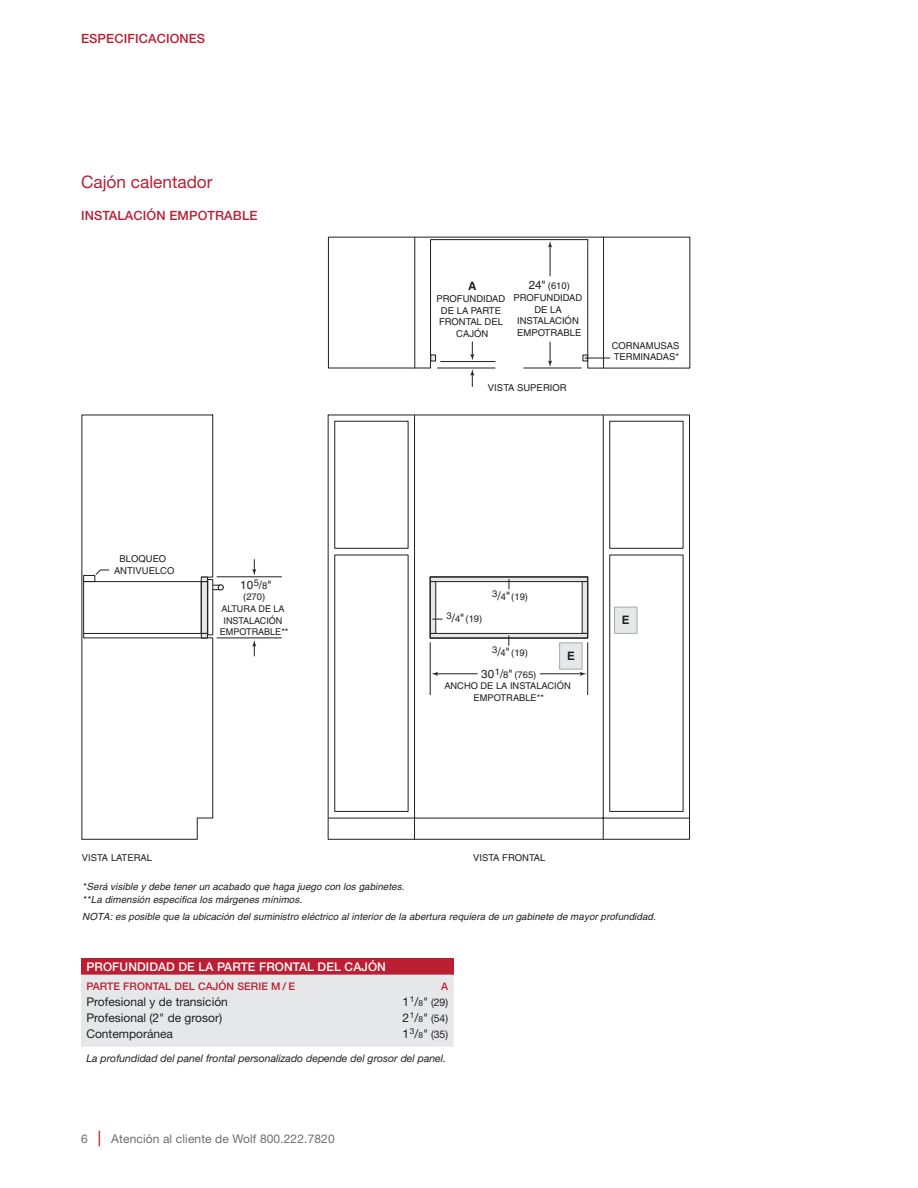
<style>
.page{position:relative;width:918px;height:1188px;background:#fff}
.page>*{position:absolute;margin:0;border:0;box-sizing:border-box;transform-origin:0 0}
.t1{font:17.25px "Helvetica Neue LT Std";color:#ba1f33}
.t2{font:500 12.75px "Helvetica Neue LT Std";letter-spacing:.01em;color:#ba1f33}
.t3{font:12px "Helvetica Neue LT Std";color:#231f20}
.t4{font:12px "Helvetica Neue LT Std";letter-spacing:.01em;color:#6c6d70}
.t5{font:500 12px "Helvetica Neue LT Std";letter-spacing:.01em;color:#fff}
.t6{font:11.7px "Helvetica";color:#231f20}
.t7{font:700 11.7px "Helvetica";color:#231f20}
.t8{font:italic 10.5px "Helvetica Neue LT Std";color:#231f20}
.t9{font:500 10.5px "Helvetica Neue LT Std";letter-spacing:.01em;color:#ba1f33}
.t10{font:10.5px "Helvetica Neue LT Std";color:#231f20}
.t11{font:italic 9.75px/12.8px "Helvetica";letter-spacing:.005em;color:#231f20}
.t12{font:9.45px/11.7px "Helvetica";color:#231f20;text-align:center}
.t13{font:9.3px/11.7px "Helvetica";color:#231f20;text-align:center}
.s1{font-size:11.7px}
.s2{font-size:9.45px}
.s3{font-size:12px}
.s4{font-size:8.4px}
.s5{font-weight:500;font-size:15.6px;color:#ba1f33}
</style>
<div class="page">
<svg style="left:81px;top:414px;width:609px;height:426px"></svg>
<svg style="left:328px;top:237px;width:362px;height:132px"></svg>
<svg style="left:548px;top:342px;width:4px;height:25px"></svg>
<svg style="left:548px;top:241px;width:4px;height:6px"></svg>
<hr style="left:550px;top:246px;width:1px;height:30px;background:#231f20">
<hr style="left:524px;top:368px;width:57px;height:1px;background:#231f20">
<hr style="left:437px;top:368px;width:58px;height:1px;background:#231f20">
<hr style="left:441px;top:361px;width:54px;height:1px;background:#231f20">
<svg style="left:470px;top:342px;width:4px;height:19px"></svg>
<svg style="left:470px;top:369px;width:4px;height:18px"></svg>
<hr style="left:217px;top:577px;width:64px;height:1px;background:#231f20">
<hr style="left:217px;top:638px;width:64px;height:1px;background:#231f20">
<div style="left:218px;top:584px;width:6px;height:7px;border:1px solid #231f20;border-radius:50%"></div>
<svg style="left:252px;top:560px;width:4px;height:16px"></svg>
<svg style="left:252px;top:640px;width:4px;height:16px"></svg>
<svg style="left:431px;top:672px;width:7px;height:4px"></svg>
<hr style="left:436px;top:674px;width:41px;height:1px;background:#231f20">
<svg style="left:580px;top:672px;width:7px;height:4px"></svg>
<hr style="left:540px;top:674px;width:42px;height:1px;background:#231f20">
<svg style="left:432px;top:633px;width:154px;height:4px"></svg>
<svg style="left:432px;top:578px;width:154px;height:4px"></svg>
<hr style="left:430px;top:643px;width:1px;height:52px;background:#231f20">
<hr style="left:587px;top:643px;width:1px;height:52px;background:#231f20">
<svg style="left:432px;top:581px;width:4px;height:53px"></svg>
<svg style="left:582px;top:581px;width:4px;height:53px"></svg>
<div style="left:559px;top:643px;width:23px;height:26px;background:#e6e7e9;border:1px solid #a8a9ad"></div>
<div style="left:614px;top:607px;width:23px;height:27px;background:#e6e7e9;border:1px solid #a8a9ad"></div>
<div style="left:430px;top:576px;width:158px;height:63px;border:1px solid #231f20"></div>
<svg style="left:430px;top:355px;width:6px;height:6px"></svg>
<svg style="left:583px;top:355px;width:27px;height:6px"></svg>
<svg style="left:83px;top:570px;width:136px;height:69px"></svg>
<div style="left:81px;top:958px;width:373px;height:17px;background:#ba1f33"></div>
<div style="left:81px;top:975px;width:373px;height:72px;background:#e6e7e9"></div>
<h2 class="t2" style="left:81px;top:31px;width:126px">ESPECIFICACIONES</h2>
<h1 class="t1" style="left:81px;top:171px;width:133px">Cajón calentador</h1>
<h2 class="t2" style="left:81px;top:208px;width:178px">INSTALACIÓN EMPOTRABLE</h2>
<p class="t7" style="left:468px;top:279px;width:10px">A</p>
<p class="t12" style="left:437px;top:293px;width:70px">PROFUNDIDAD<br>DE LA PARTE<br>FRONTAL DEL<br>CAJÓN</p>
<p class="t12" style="left:514px;top:280px;width:70px"><span class="s1">24"</span> (610)<br>PROFUNDIDAD<br>DE LA<br>INSTALACIÓN<br>EMPOTRABLE</p>
<p class="t12" style="left:488px;top:382px;width:80px">VISTA SUPERIOR</p>
<p class="t12" style="left:612px;top:340px;width:69px;text-align:left">CORNAMUSAS<br>TERMINADAS*</p>
<p class="t12" style="left:114px;top:553px;width:62px">BLOQUEO<br>ANTIVUELCO</p>
<p class="t6" style="left:240px;top:578px;width:33px">10<sup>5</sup>/<span class="s2">8</span>"</p>
<p class="t12" style="left:243px;top:591px;width:24px">(270)</p>
<p class="t13" style="left:220px;top:603px;width:70px">ALTURA DE LA<br>INSTALACIÓN<br>EMPOTRABLE**</p>
<p class="t12" style="left:447px;top:613px;width:37px">3<span class="s1">/</span>4<span class="s1">"</span>(19)</p>
<p class="t12" style="left:492px;top:591px;width:37px">3<span class="s1">/</span>4<span class="s1">"</span>(19)</p>
<p class="t12" style="left:492px;top:647px;width:37px">3<span class="s1">/</span>4<span class="s1">"</span>(19)</p>
<p class="t7" style="left:567px;top:648px;width:9px">E</p>
<p class="t12" style="left:481px;top:668px;width:57px"><span class="s1">30</span>1<span class="s1">/</span>8<span class="s1">"</span> (765)</p>
<p class="t13" style="left:444px;top:680px;width:128px">ANCHO DE LA INSTALACIÓN<br>EMPOTRABLE**</p>
<p class="t7" style="left:622px;top:613px;width:9px">E</p>
<p class="t12" style="left:82px;top:852px;width:72px">VISTA LATERAL</p>
<p class="t12" style="left:473px;top:852px;width:74px">VISTA FRONTAL</p>
<p class="t11" style="left:82px;top:880px;width:324px">*Será visible y debe tener un acabado que haga juego con los gabinetes. **La dimensión especifica los márgenes mínimos.</p>
<p class="t11" style="left:82px;top:910px;width:575px">NOTA: es posible que la ubicación del suministro eléctrico al interior de la abertura requiera de un gabinete de mayor profundidad.</p>
<p class="t5" style="left:86px;top:959px;width:301px">PROFUNDIDAD DE LA PARTE FRONTAL DEL CAJÓN</p>
<p class="t9" style="left:86px;top:980px;width:210px">PARTE FRONTAL DEL CAJÓN SERIE M / E</p>
<p class="t9" style="left:441px;top:980px;width:9px">A</p>
<p class="t3" style="left:86px;top:994px;width:143px">Profesional y de transición</p>
<p class="t10" style="left:402px;top:996px;width:47px"><span class="s3">1</span><sup>1</sup><span class="s3">/</span><span class="s4">8</span><span class="s3">"</span> (29)</p>
<p class="t3" style="left:86px;top:1011px;width:137px">Profesional (2" de grosor)</p>
<p class="t10" style="left:402px;top:1012px;width:47px"><span class="s3">2</span><sup>1</sup><span class="s3">/</span><span class="s4">8</span><span class="s3">"</span> (54)</p>
<p class="t3" style="left:86px;top:1027px;width:88px">Contemporánea</p>
<p class="t10" style="left:402px;top:1028px;width:47px"><span class="s3">1</span><sup>3</sup><span class="s3">/</span><span class="s4">8</span><span class="s3">"</span> (35)</p>
<p class="t8" style="left:86px;top:1052px;width:361px">La profundidad del panel frontal personalizado depende del grosor del panel.</p>
<p class="t4" style="left:81px;top:1131px;width:255px">6 <span class="s5">|</span> Atención al cliente de Wolf 800.222.7820</p>
</div>
